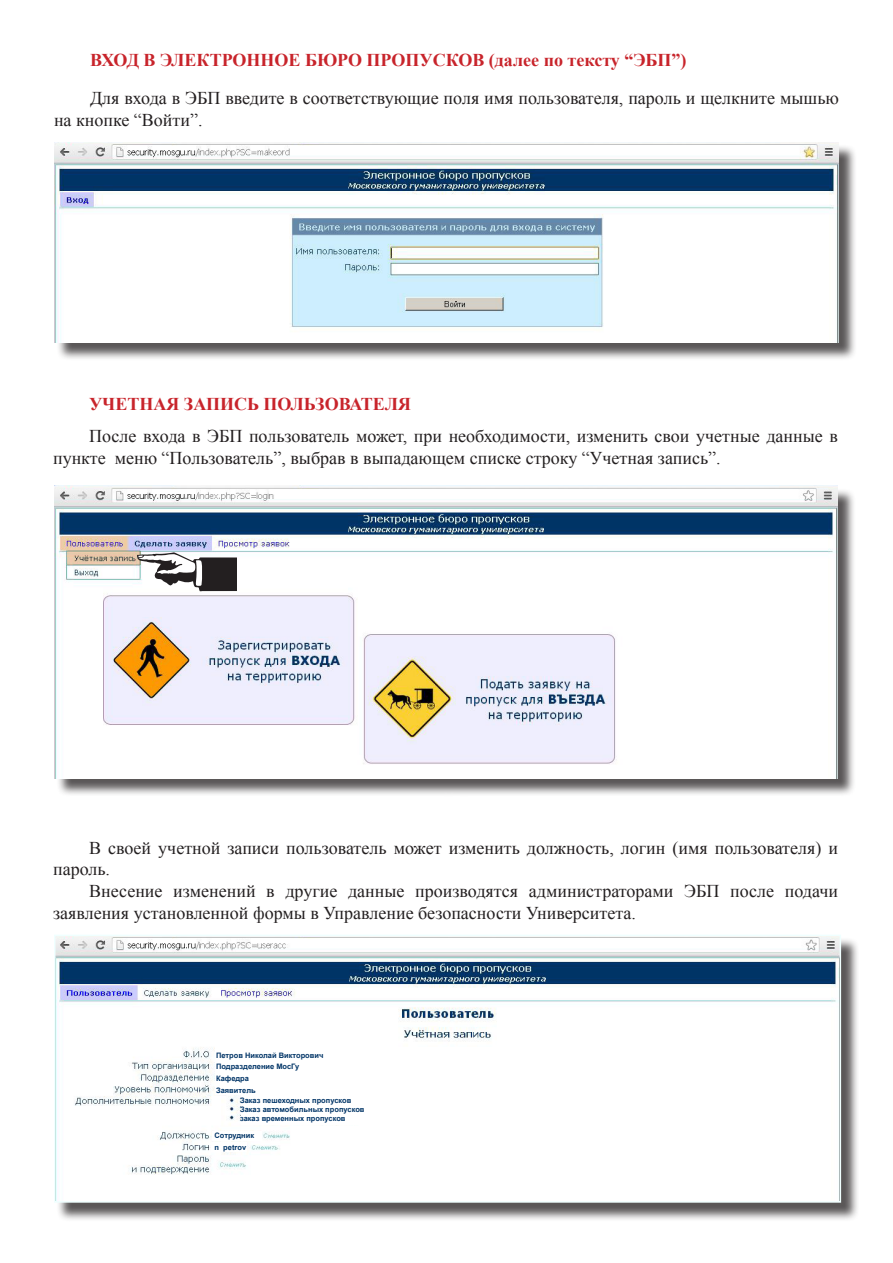
<style>
.page{position:relative;width:893px;height:1263px;background:#fff}
.page>*{position:absolute;margin:0;border:0;box-sizing:border-box;transform-origin:0 0}
.t1{font:18px/21.6px "Times New Roman";color:#231f20}
.t2{font:700 18px "Times New Roman";color:#c8242b}
.t3{font:700 7.5px "Arial";color:#003466}
</style>
<div class="page">
<div style="left:56px;top:144px;width:807px;height:223px;background:#231f20;opacity:.75"></div>
<img style="left:54px;top:142px;width:784px;height:200px">
<div style="left:56px;top:937px;width:810px;height:296px;background:#231f20;opacity:.75"></div>
<img style="left:57px;top:937px;width:781px;height:263px">
<div style="left:54px;top:934px;width:787px;height:269px;border:2px solid #f0ffff"></div>
<div style="left:215px;top:1046px;width:149px;height:48px;background:#fff"></div>
<div style="left:241px;top:1095px;width:144px;height:29px;background:#fff"></div>
<div style="left:212px;top:1132px;width:50px;height:9px;background:#fff"></div>
<div style="left:212px;top:1142px;width:35px;height:10px;background:#fff"></div>
<div style="left:56px;top:488px;width:808px;height:315px;background:#231f20;opacity:.75"></div>
<img style="left:54px;top:486px;width:783px;height:292px">
<svg style="left:67px;top:552px;width:69px;height:13px"></svg>
<svg style="left:136px;top:552px;width:101px;height:40px"></svg>
<p class="t2" style="left:90px;top:48px;width:598px">ВХОД В ЭЛЕКТРОННОЕ БЮРО ПРОПУСКОВ (далее по тексту “ЭБП”)</p>
<p class="t1" style="left:54px;top:87px;width:786px;text-indent:36px">Для входа в ЭБП введите в соответствующие поля имя пользователя, пароль и щелкните мышью на кнопке “Войти”.</p>
<p class="t2" style="left:89px;top:392px;width:324px">УЧЕТНАЯ ЗАПИСЬ ПОЛЬЗОВАТЕЛЯ</p>
<p class="t1" style="left:53px;top:425px;width:786px;text-indent:36px">После входа в ЭБП пользователь может, при необходимости, изменить свои учетные данные в пункте меню “Пользователь”, выбрав в выпадающем списке строку “Учетная запись”.</p>
<p class="t1" style="left:53px;top:837px;width:786px;text-indent:36px">В своей учетной записи пользователь может изменить должность, логин (имя пользователя) и пароль.</p>
<p class="t1" style="left:53px;top:880px;width:786px;text-indent:36px">Внесение изменений в другие данные производятся администраторами ЭБП после подачи заявления установленной формы в Управление безопасности Университета.</p>
<p class="t3" style="left:216px;top:1051px;width:109px">Петров Николай Викторович</p>
<p class="t3" style="left:216px;top:1061px;width:85px">Подразделение МосГу</p>
<p class="t3" style="left:216px;top:1073px;width:34px">Кафедра</p>
<p class="t3" style="left:216px;top:1085px;width:41px">Заявитель</p>
<p class="t3" style="left:240px;top:1096px;width:113px">Заказ пешеходных пропусков</p>
<p class="t3" style="left:240px;top:1105px;width:126px">Заказ автомобильных пропусков</p>
<p class="t3" style="left:240px;top:1114px;width:107px">заказ временных пропусков</p>
<p class="t3" style="left:215px;top:1130px;width:41px">Сотрудник</p>
<p class="t3" style="left:215px;top:1142px;width:33px">n petrov</p>
</div>
